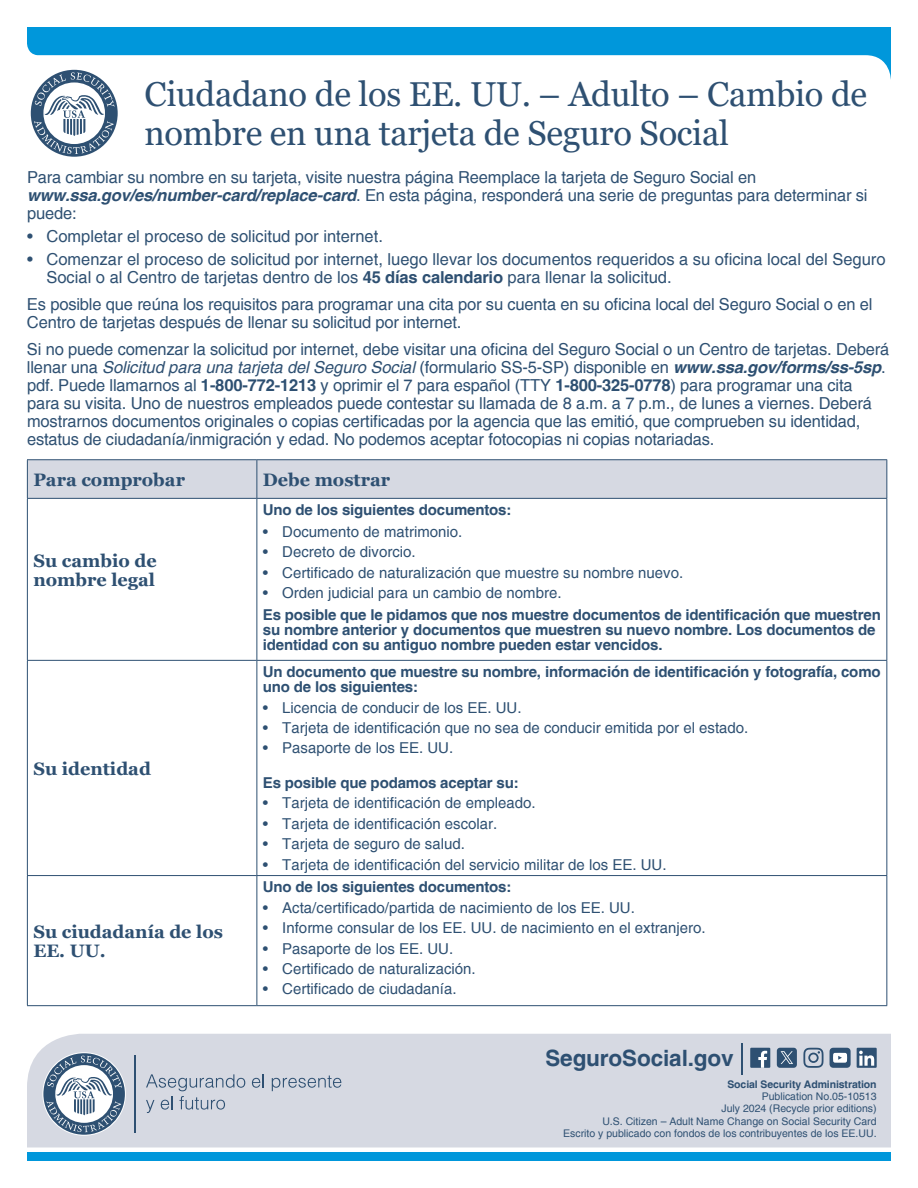
<style>
.page{position:relative;width:918px;height:1188px;background:#fff}
.page>*{position:absolute;margin:0;border:0;box-sizing:border-box;transform-origin:0 0}
.t1{font:34.5px/39px "Georgia";letter-spacing:-.01em;color:#2e5072}
.t2{font:700 22.5px "Helvetica";letter-spacing:-.005em;color:#2e5072}
.t3{font:700 18px/19.5px "Georgia";color:#2e5072}
.t4{font:16.5px/18px "Helvetica";letter-spacing:-.01em;color:#2e5072}
.t5{font:15px "Helvetica";color:#2e5072}
.t6{font:700 15px/15px "Helvetica";letter-spacing:-.01em;color:#2e5072}
.t7{font:10.5px "Helvetica";color:#2e5072}
.t8{font:700 10.5px "Helvetica";letter-spacing:-.01em;color:#2e5072}
.s1{font-weight:700;font-style:italic}
.s2{font-weight:700}
.s3{font-style:italic}
</style>
<div class="page">
<div style="left:27px;top:1034px;width:864px;height:113px;background:#d6d9e2"></div>
<svg style="left:27px;top:27px;width:864px;height:53px;fill:#0097db"></svg>
<div style="left:27px;top:1153px;width:864px;height:8px;background:#0097db"></div>
<hr style="left:741px;top:1043px;width:1px;height:32px;background:#2e5072">
<div style="left:857px;top:1048px;width:20px;height:20px;background:#2e5072"></div>
<svg style="left:859px;top:1051px;width:15px;height:15px"></svg>
<svg style="left:830px;top:1048px;width:21px;height:20px"></svg>
<svg style="left:803px;top:1048px;width:21px;height:20px"></svg>
<div style="left:777px;top:1048px;width:20px;height:20px;background:#2e5072;border-radius:3px"></div>
<svg style="left:781px;top:1051px;width:12px;height:13px"></svg>
<div style="left:750px;top:1048px;width:20px;height:20px;background:#2e5072"></div>
<svg style="left:758px;top:1051px;width:9px;height:17px"></svg>
<svg style="left:43px;top:1053px;width:82px;height:82px"></svg>
<svg style="left:47px;top:1056px;width:75px;height:76px"></svg>
<hr style="left:135px;top:1055px;width:1px;height:78px;background:#2e5072">
<svg style="left:252px;top:1074px;width:12px;height:14px"></svg>
<svg style="left:272px;top:1076px;width:69px;height:15px"></svg>
<svg style="left:146px;top:1074px;width:99px;height:39px;background:#bfc6d2"></svg>
<svg style="left:31px;top:70px;width:87px;height:87px"></svg>
<svg style="left:34px;top:72px;width:81px;height:82px"></svg>
<div style="left:28px;top:460px;width:858px;height:38px;background:#d6d9e2"></div>
<hr style="left:27px;top:459px;width:230px;height:1px;background:#2e5072">
<hr style="left:27px;top:460px;width:1px;height:38px;background:#2e5072">
<hr style="left:257px;top:459px;width:630px;height:1px;background:#2e5072">
<hr style="left:256px;top:460px;width:1px;height:38px;background:#2e5072">
<hr style="left:886px;top:460px;width:1px;height:38px;background:#2e5072">
<hr style="left:27px;top:498px;width:230px;height:1px;background:#2e5072">
<hr style="left:27px;top:499px;width:1px;height:161px;background:#2e5072">
<hr style="left:257px;top:498px;width:630px;height:1px;background:#2e5072">
<hr style="left:256px;top:499px;width:1px;height:161px;background:#2e5072">
<hr style="left:886px;top:499px;width:1px;height:161px;background:#2e5072">
<hr style="left:27px;top:660px;width:230px;height:1px;background:#2e5072">
<hr style="left:27px;top:661px;width:1px;height:214px;background:#2e5072">
<hr style="left:257px;top:660px;width:630px;height:1px;background:#2e5072">
<hr style="left:256px;top:661px;width:1px;height:214px;background:#2e5072">
<hr style="left:886px;top:661px;width:1px;height:214px;background:#2e5072">
<hr style="left:27px;top:875px;width:230px;height:1px;background:#2e5072">
<hr style="left:27px;top:876px;width:1px;height:129px;background:#2e5072">
<hr style="left:257px;top:875px;width:630px;height:1px;background:#2e5072">
<hr style="left:256px;top:876px;width:1px;height:129px;background:#2e5072">
<hr style="left:886px;top:876px;width:1px;height:129px;background:#2e5072">
<hr style="left:27px;top:1005px;width:230px;height:1px;background:#2e5072">
<hr style="left:257px;top:1005px;width:630px;height:1px;background:#2e5072">
<h1 class="t1" style="left:145px;top:75px;width:724px">Ciudadano de los EE. UU. – Adulto – Cambio de nombre en una tarjeta de Seguro Social</h1>
<p class="t4" style="left:27px;top:168px;width:842px">Para cambiar su nombre en su tarjeta, visite nuestra página Reemplace la tarjeta de Seguro Social en <span class="s1">www.ssa.gov/es/number-card/replace-card</span>. En esta página, responderá una serie de preguntas para determinar si puede:</p>
<p class="t4" style="left:27px;top:228px;width:357px">• Completar el proceso de solicitud por internet.</p>
<p class="t4" style="left:46px;top:251px;width:841px;text-indent:-19px">• Comenzar el proceso de solicitud por internet, luego llevar los documentos requeridos a su oficina local del Seguro<br>Social o al Centro de tarjetas dentro de los <span class="s2">45 días calendario</span> para llenar la solicitud.</p>
<p class="t4" style="left:27px;top:296px;width:847px">Es posible que reúna los requisitos para programar una cita por su cuenta en su oficina local del Seguro Social o en el<br>Centro de tarjetas después de llenar su solicitud por internet.</p>
<p class="t4" style="left:27px;top:341px;width:864px">Si no puede comenzar la solicitud por internet, debe visitar una oficina del Seguro Social o un Centro de tarjetas. Deberá llenar una <span class="s3">Solicitud para una tarjeta del Seguro Social</span> (formulario SS-5-SP) disponible en <span class="s1">www.ssa.gov/forms/ss-5sp</span>. pdf. Puede llamarnos al <span class="s2">1-800-772-1213</span> y oprimir el 7 para español (TTY <span class="s2">1-800-325-0778</span>) para programar una cita<br>para su visita. Uno de nuestros empleados puede contestar su llamada de 8 a.m. a 7 p.m., de lunes a viernes. Deberá mostrarnos documentos originales o copias certificadas por la agencia que las emitió, que comprueben su identidad, estatus de ciudadanía/inmigración y edad. No podemos aceptar fotocopias ni copias notariadas.</p>
<h1 class="t3" style="left:33px;top:470px;width:153px">Para comprobar</h1>
<h1 class="t3" style="left:263px;top:470px;width:129px">Debe mostrar</h1>
<h1 class="t3" style="left:33px;top:551px;width:125px">Su cambio de</h1>
<h1 class="t3" style="left:33px;top:570px;width:123px">nombre legal</h1>
<h1 class="t3" style="left:33px;top:759px;width:119px">Su identidad</h1>
<h1 class="t3" style="left:33px;top:922px;width:191px">Su ciudadanía de los<br>EE. UU.</h1>
<p class="t6" style="left:263px;top:503px;width:250px">Uno de los siguientes documentos:</p>
<p class="t5" style="left:263px;top:523px;width:201px">• Documento de matrimonio.</p>
<p class="t5" style="left:263px;top:543px;width:154px">• Decreto de divorcio.</p>
<p class="t5" style="left:263px;top:564px;width:422px">• Certificado de naturalización que muestre su nombre nuevo.</p>
<p class="t5" style="left:263px;top:584px;width:300px">• Orden judicial para un cambio de nombre.</p>
<p class="t6" style="left:263px;top:608px;width:619px">Es posible que le pidamos que nos muestre documentos de identificación que muestren su nombre anterior y documentos que muestren su nuevo nombre. Los documentos de identidad con su antiguo nombre pueden estar vencidos.</p>
<p class="t6" style="left:263px;top:665px;width:619px">Un documento que muestre su nombre, información de identificación y fotografía, como uno de los siguientes:</p>
<p class="t5" style="left:263px;top:699px;width:260px">• Licencia de conducir de los EE. UU.</p>
<p class="t5" style="left:263px;top:719px;width:487px">• Tarjeta de identificación que no sea de conducir emitida por el estado.</p>
<p class="t5" style="left:263px;top:739px;width:192px">• Pasaporte de los EE. UU.</p>
<p class="t6" style="left:263px;top:776px;width:257px">Es posible que podamos aceptar su:</p>
<p class="t5" style="left:263px;top:794px;width:274px">• Tarjeta de identificación de empleado.</p>
<p class="t5" style="left:263px;top:815px;width:236px">• Tarjeta de identificación escolar.</p>
<p class="t5" style="left:263px;top:835px;width:204px">• Tarjeta de seguro de salud.</p>
<p class="t5" style="left:263px;top:856px;width:405px">• Tarjeta de identificación del servicio militar de los EE. UU.</p>
<p class="t6" style="left:263px;top:880px;width:250px">Uno de los siguientes documentos:</p>
<p class="t5" style="left:263px;top:899px;width:374px">• Acta/certificado/partida de nacimiento de los EE. UU.</p>
<p class="t5" style="left:263px;top:919px;width:444px">• Informe consular de los EE. UU. de nacimiento en el extranjero.</p>
<p class="t5" style="left:263px;top:940px;width:192px">• Pasaporte de los EE. UU.</p>
<p class="t5" style="left:263px;top:960px;width:214px">• Certificado de naturalización.</p>
<p class="t5" style="left:263px;top:980px;width:195px">• Certificado de ciudadanía.</p>
<p class="t2" style="left:545px;top:1044px;width:190px">SeguroSocial.gov</p>
<p class="t8" style="left:727px;top:1078px;width:151px">Social Security Administration</p>
<p class="t7" style="left:762px;top:1090px;width:116px">Publication No.05-10513</p>
<p class="t7" style="left:721px;top:1103px;width:157px">July 2024 (Recycle prior editions)</p>
<p class="t7" style="left:602px;top:1115px;width:276px">U.S. Citizen – Adult Name Change on Social Security Card</p>
<p class="t7" style="left:563px;top:1127px;width:315px">Escrito y publicado con fondos de los contribuyentes de los EE.UU.</p>
</div>
